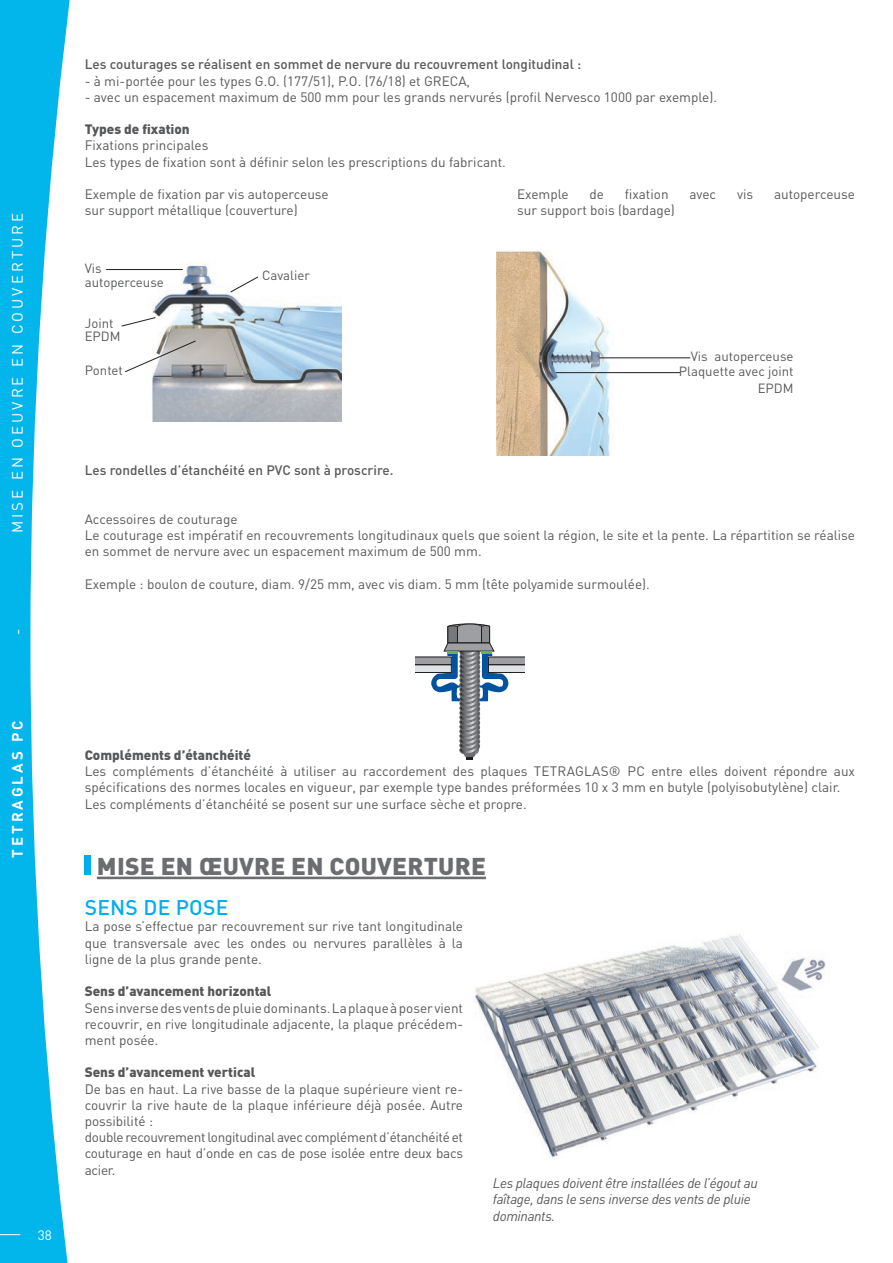
<style>
.page{position:relative;width:893px;height:1263px;background:#fff}
.page>*{position:absolute;margin:0;border:0;box-sizing:border-box;transform-origin:0 0}
.t1{font:900 24px "DIN";letter-spacing:.01em;color:#6c6d70}
.t2{font:500 21px "DIN";letter-spacing:.01em;color:#00aeef}
.t3{font:15px "DIN";letter-spacing:.2em;color:#fff}
.t4{font:700 15px "DIN";letter-spacing:.2em;color:#fff}
.t5{font:italic 13.8px/16.6px "DIN";letter-spacing:-.025em;color:#57585a}
.t6{font:13.5px/16.2px "DIN";color:#57585a}
.t7{font:13.5px/16.2px "DIN";letter-spacing:-.02em;color:#57585a}
.t8{font:500 13.5px "DIN";color:#57585a}
.t9{font:900 13.5px "DIN";color:#57585a}
.t10{font:13.5px "DIN";color:#fff}
.t11{font:13.2px/13.5px "DIN";color:#57585a}
</style>
<div class="page">
<svg style="left:0;top:0;width:70px;height:1262px;fill:#02b5eb"></svg>
<svg style="left:0;top:1233px;width:20px;height:1px"></svg>
<hr style="left:97px;top:876px;width:388px;height:3px;background:#6c6d70">
<img style="left:152px;top:264px;width:189px;height:157px">
<svg style="left:229px;top:276px;width:30px;height:17px"></svg>
<hr style="left:106px;top:269px;width:77px;height:1px;background:#231f20">
<svg style="left:121px;top:316px;width:35px;height:11px"></svg>
<svg style="left:125px;top:340px;width:71px;height:33px"></svg>
<img style="left:496px;top:250px;width:141px;height:205px">
<hr style="left:599px;top:357px;width:91px;height:1px;background:#231f20">
<hr style="left:555px;top:372px;width:124px;height:1px;background:#231f20">
<svg style="left:415px;top:623px;width:109px;height:136px"></svg>
<div style="left:85px;top:855px;width:6px;height:19px;background:#00aeef"></div>
<img style="left:473px;top:934px;width:353px;height:223px">
<p class="t3" style="left:8px;top:533px;width:322px;rotate:-90deg">MISE EN OEUVRE EN COUVERTURE</p>
<p class="t3" style="left:8px;top:635px;width:8px;rotate:-90deg">-</p>
<p class="t8" style="left:85px;top:56px;width:498px">Les couturages se réalisent en sommet de nervure du recouvrement longitudinal :</p>
<p class="t6" style="left:85px;top:72px;width:387px">- à mi-portée pour les types G.O. (177/51), P.O. (76/18) et GRECA,</p>
<p class="t6" style="left:85px;top:88px;width:633px">- avec un espacement maximum de 500 mm pour les grands nervurés (profil Nervesco 1000 par exemple).</p>
<p class="t9" style="left:85px;top:120px;width:106px">Types de fixation</p>
<p class="t6" style="left:85px;top:137px;width:422px">Fixations principales<br>Les types de fixation sont à définir selon les prescriptions du fabricant.</p>
<p class="t6" style="left:85px;top:186px;width:245px">Exemple de fixation par vis autoperceuse</p>
<p class="t6" style="left:517px;top:186px;width:53px">Exemple</p>
<p class="t6" style="left:589px;top:186px;width:16px">de</p>
<p class="t6" style="left:624px;top:186px;width:45px">fixation</p>
<p class="t6" style="left:689px;top:186px;width:28px">avec</p>
<p class="t6" style="left:736px;top:186px;width:18px">vis</p>
<p class="t6" style="left:773px;top:186px;width:82px">autoperceuse</p>
<p class="t6" style="left:85px;top:202px;width:214px">sur support métallique (couverture)</p>
<p class="t6" style="left:517px;top:202px;width:159px">sur support bois (bardage)</p>
<p class="t11" style="left:85px;top:261px;width:81px">Vis autoperceuse</p>
<p class="t11" style="left:85px;top:316px;width:37px">Joint<br>EPDM</p>
<p class="t11" style="left:85px;top:363px;width:40px">Pontet</p>
<p class="t11" style="left:262px;top:268px;width:49px">Cavalier</p>
<p class="t11" style="left:678px;top:349px;width:116px;line-height:15px;text-align:right">Vis autoperceuse<br>Plaquette avec joint</p>
<p class="t11" style="left:757px;top:381px;width:37px">EPDM</p>
<p class="t8" style="left:85px;top:461px;width:310px">Les rondelles d’étanchéité en PVC sont à proscrire.</p>
<p class="t6" style="left:85px;top:510px;width:771px">Accessoires de couturage<br>Le couturage est impératif en recouvrements longitudinaux quels que soient la région, le site et la pente. La répartition se réalise en sommet de nervure avec un espacement maximum de 500 mm.</p>
<p class="t6" style="left:85px;top:575px;width:566px">Exemple : boulon de couture, diam. 9/25 mm, avec vis diam. 5 mm (tête polyamide surmoulée).</p>
<p class="t4" style="left:7px;top:857px;width:139px;rotate:-90deg">TETRAGLAS PC</p>
<p class="t10" style="left:38px;top:1226px;width:16px">38</p>
<p class="t9" style="left:85px;top:746px;width:168px">Compléments d’étanchéité</p>
<p class="t6" style="left:85px;top:762px;width:771px">Les compléments d’étanchéité à utiliser au raccordement des plaques TETRAGLAS® PC entre elles doivent répondre aux spécifications des normes locales en vigueur, par exemple type bandes préformées 10 x 3 mm en butyle (polyisobutylène) clair.<br>Les compléments d’étanchéité se posent sur une surface sèche et propre.</p>
<h1 class="t1" style="left:97px;top:849px;width:390px">MISE EN ŒUVRE EN COUVERTURE</h1>
<h2 class="t2" style="left:85px;top:894px;width:145px">SENS DE POSE</h2>
<p class="t6" style="left:85px;top:918px;width:380px;text-align:justify">La pose s’effectue par recouvrement sur rive tant longitudinale que transversale avec les ondes ou nervures parallèles à la ligne de la plus grande pente.</p>
<p class="t9" style="left:85px;top:982px;width:188px">Sens d’avancement horizontal</p>
<p class="t6" style="left:85px;top:999px;width:380px;text-align:justify">Sens inverse des vents de pluie dominants. La plaque à poser vient recouvrir, en rive longitudinale adjacente, la plaque précédem&shy;ment posée.</p>
<p class="t9" style="left:85px;top:1063px;width:172px">Sens d’avancement vertical</p>
<p class="t7" style="left:85px;top:1080px;width:380px">De bas en haut. La rive basse de la plaque supérieure vient re&shy;couvrir la rive haute de la plaque inférieure déjà posée. Autre possibilité :<br>double recouvrement longitudinal avec complément d’étanchéité et couturage en haut d’onde en cas de pose isolée entre deux bacs acier.</p>
<p class="t5" style="left:492px;top:1173px;width:266px">Les plaques doivent être installées de l’égout au faîtage, dans le sens inverse des vents de pluie dominants.</p>
</div>
